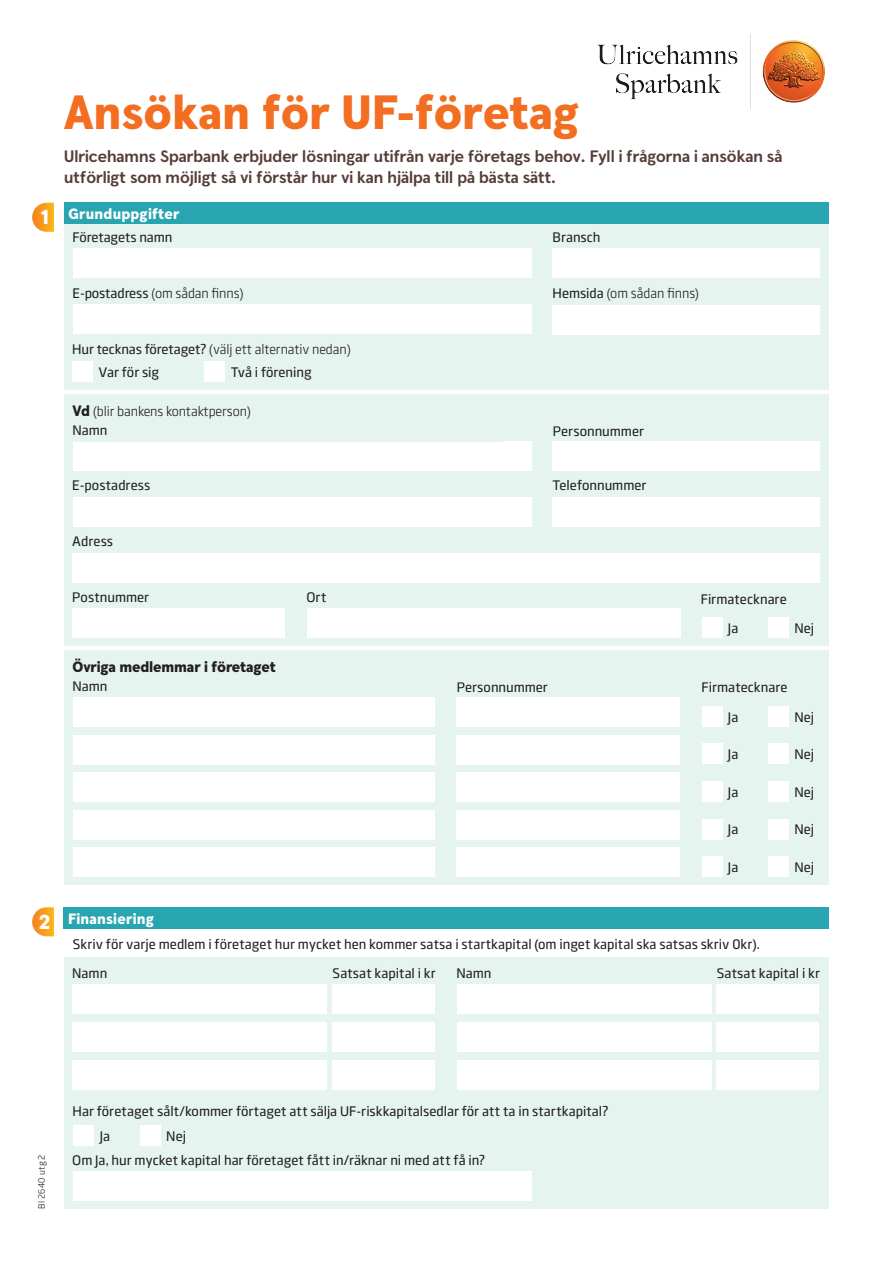
<style>
.page{position:relative;width:893px;height:1263px;background:#fff}
.page>*{position:absolute;margin:0;border:0;box-sizing:border-box;transform-origin:0 0}
.t1{font:900 48px "Swedbank Headline";letter-spacing:-.005em;color:#f36e21}
.t2{font:900 20.4px "Swedbank Headline";color:#fff}
.t3{font:700 16.5px/21px "Swedbank Headline";color:#573d39}
.t4{font:900 15px "Swedbank Headline";letter-spacing:.01em;color:#fff}
.t5{font:900 15px "Swedbank Headline";letter-spacing:-.01em;color:#231f20}
.t6{font:500 13.5px/23.4px "Swedbank Sans";color:#231f20}
.t7{font:13.5px "Swedbank Sans";letter-spacing:-.01em;color:#231f20}
.t8{font:9px "Swedbank Sans";letter-spacing:.035em;color:#231f20}
.s1{font-style:inherit}
.s2{font-weight:500}
.s3{font-weight:400}
.s4{font-family:"Swedbank Headline";font-weight:900;font-size:15px}
</style>
<div class="page">
<div style="left:64px;top:958px;width:764px;height:251px;background:#e5f4ee"></div>
<div style="left:64px;top:223px;width:765px;height:167px;background:#e5f4ee"></div>
<div style="left:64px;top:650px;width:765px;height:235px;background:#e5f4ee"></div>
<div style="left:64px;top:395px;width:765px;height:251px;background:#e5f4ee"></div>
<div style="left:64px;top:203px;width:765px;height:21px;background:#28a5b0"></div>
<div style="left:73px;top:248px;width:458px;height:30px;background:#fff"></div>
<div style="left:553px;top:248px;width:267px;height:30px;background:#fff"></div>
<div style="left:553px;top:305px;width:267px;height:29px;background:#fff"></div>
<div style="left:73px;top:304px;width:458px;height:30px;background:#fff"></div>
<svg style="left:32px;top:203px;width:22px;height:29px"></svg>
<div style="left:72px;top:361px;width:21px;height:21px;background:#fff"></div>
<div style="left:205px;top:361px;width:20px;height:21px;background:#fff"></div>
<div style="left:73px;top:497px;width:458px;height:29px;background:#fff"></div>
<div style="left:73px;top:553px;width:747px;height:29px;background:#fff"></div>
<div style="left:73px;top:608px;width:212px;height:30px;background:#fff"></div>
<div style="left:307px;top:608px;width:373px;height:30px;background:#fff"></div>
<div style="left:553px;top:497px;width:267px;height:29px;background:#fff"></div>
<div style="left:73px;top:442px;width:458px;height:29px;background:#fff"></div>
<div style="left:553px;top:442px;width:267px;height:29px;background:#fff"></div>
<div style="left:702px;top:617px;width:20px;height:21px;background:#fff"></div>
<div style="left:768px;top:617px;width:21px;height:21px;background:#fff"></div>
<div style="left:73px;top:698px;width:362px;height:29px;background:#fff"></div>
<div style="left:456px;top:698px;width:224px;height:29px;background:#fff"></div>
<div style="left:702px;top:706px;width:20px;height:21px;background:#fff"></div>
<div style="left:768px;top:706px;width:21px;height:21px;background:#fff"></div>
<div style="left:73px;top:735px;width:362px;height:29px;background:#fff"></div>
<div style="left:456px;top:735px;width:224px;height:29px;background:#fff"></div>
<div style="left:702px;top:744px;width:20px;height:20px;background:#fff"></div>
<div style="left:768px;top:744px;width:21px;height:20px;background:#fff"></div>
<div style="left:73px;top:773px;width:362px;height:29px;background:#fff"></div>
<div style="left:456px;top:773px;width:224px;height:29px;background:#fff"></div>
<div style="left:702px;top:781px;width:20px;height:21px;background:#fff"></div>
<div style="left:768px;top:781px;width:21px;height:21px;background:#fff"></div>
<div style="left:73px;top:810px;width:362px;height:29px;background:#fff"></div>
<div style="left:456px;top:810px;width:224px;height:29px;background:#fff"></div>
<div style="left:702px;top:819px;width:20px;height:20px;background:#fff"></div>
<div style="left:768px;top:819px;width:21px;height:20px;background:#fff"></div>
<div style="left:73px;top:848px;width:362px;height:29px;background:#fff"></div>
<div style="left:456px;top:848px;width:224px;height:29px;background:#fff"></div>
<div style="left:702px;top:856px;width:20px;height:21px;background:#fff"></div>
<div style="left:768px;top:856px;width:21px;height:21px;background:#fff"></div>
<div style="left:72px;top:983px;width:255px;height:30px;background:#fff"></div>
<div style="left:457px;top:983px;width:255px;height:30px;background:#fff"></div>
<div style="left:73px;top:1171px;width:458px;height:29px;background:#fff"></div>
<div style="left:333px;top:983px;width:102px;height:30px;background:#fff"></div>
<div style="left:717px;top:983px;width:102px;height:30px;background:#fff"></div>
<div style="left:72px;top:1022px;width:255px;height:30px;background:#fff"></div>
<div style="left:457px;top:1022px;width:255px;height:30px;background:#fff"></div>
<div style="left:333px;top:1022px;width:102px;height:30px;background:#fff"></div>
<div style="left:717px;top:1022px;width:102px;height:30px;background:#fff"></div>
<div style="left:72px;top:1060px;width:255px;height:30px;background:#fff"></div>
<div style="left:457px;top:1060px;width:255px;height:30px;background:#fff"></div>
<div style="left:333px;top:1060px;width:102px;height:30px;background:#fff"></div>
<div style="left:717px;top:1060px;width:102px;height:30px;background:#fff"></div>
<div style="left:74px;top:1125px;width:20px;height:20px;background:#fff"></div>
<div style="left:140px;top:1125px;width:21px;height:20px;background:#fff"></div>
<div style="left:64px;top:907px;width:765px;height:21px;background:#28a5b0"></div>
<svg style="left:32px;top:907px;width:22px;height:29px"></svg>
<img style="left:597px;top:34px;width:227px;height:75px">
<h2 class="t2" style="left:40px;top:204px;width:10px">1</h2>
<h1 class="t1" style="left:64px;top:83px;width:517px">Ansökan för UF-företag</h1>
<p class="t3" style="left:64px;top:147px;width:720px"><span class="s1">Ulricehamns</span> Sparbank erbjuder lösningar utifrån varje företags behov. Fyll i frågorna i ansökan så utförligt som möjligt så vi förstår hur vi kan hjälpa till på bästa sätt.</p>
<p class="t4" style="left:69px;top:205px;width:113px">Grunduppgifter</p>
<p class="t6" style="left:73px;top:226px;width:101px">Företagets namn</p>
<p class="t6" style="left:553px;top:226px;width:49px">Bransch</p>
<p class="t7" style="left:73px;top:285px;width:172px"><span class="s2">E-postadress</span> (om sådan finns)</p>
<p class="t7" style="left:553px;top:285px;width:148px"><span class="s2">Hemsida</span> (om sådan finns)</p>
<p class="t6" style="left:98px;top:337px;width:254px;text-indent:-26px">Hur tecknas företaget? <span class="s3">(välj ett alternativ nedan)<br></span>Var för sig</p>
<p class="t6" style="left:231px;top:361px;width:82px">Två i förening</p>
<p class="t7" style="left:73px;top:403px;width:180px"><span class="s4">Vd</span> (blir bankens kontaktperson)</p>
<p class="t6" style="left:73px;top:418px;width:37px">Namn</p>
<p class="t6" style="left:553px;top:419px;width:93px">Personnummer</p>
<p class="t6" style="left:72px;top:474px;width:80px">E-postadress</p>
<p class="t6" style="left:72px;top:530px;width:42px">Adress</p>
<p class="t6" style="left:553px;top:474px;width:95px">Telefonnummer</p>
<h2 class="t2" style="left:38px;top:909px;width:14px">2</h2>
<p class="t6" style="left:72px;top:585px;width:79px">Postnummer</p>
<p class="t6" style="left:307px;top:585px;width:21px">Ort</p>
<p class="t5" style="left:73px;top:658px;width:205px">Övriga medlemmar i företaget</p>
<p class="t6" style="left:728px;top:585px;width:60px;line-height:28.8px;text-indent:-27px">Firmatecknare<br>Ja</p>
<p class="t6" style="left:794px;top:616px;width:21px">Nej</p>
<p class="t6" style="left:73px;top:675px;width:37px">Namn</p>
<p class="t6" style="left:457px;top:675px;width:93px">Personnummer</p>
<p class="t6" style="left:702px;top:675px;width:88px">Firmatecknare</p>
<p class="t6" style="left:728px;top:705px;width:12px">Ja</p>
<p class="t6" style="left:794px;top:705px;width:21px">Nej</p>
<p class="t6" style="left:728px;top:743px;width:12px">Ja</p>
<p class="t6" style="left:794px;top:743px;width:21px">Nej</p>
<p class="t6" style="left:728px;top:780px;width:12px">Ja</p>
<p class="t6" style="left:794px;top:780px;width:21px">Nej</p>
<p class="t6" style="left:728px;top:818px;width:12px">Ja</p>
<p class="t6" style="left:794px;top:818px;width:21px">Nej</p>
<p class="t6" style="left:728px;top:855px;width:12px">Ja</p>
<p class="t6" style="left:794px;top:855px;width:21px">Nej</p>
<p class="t4" style="left:68px;top:909px;width:87px">Finansiering</p>
<p class="t6" style="left:73px;top:932px;width:689px">Skriv för varje medlem i företaget hur mycket hen kommer satsa i startkapital (om inget kapital ska satsas skriv 0kr).</p>
<p class="t6" style="left:333px;top:961px;width:105px">Satsat kapital i kr</p>
<p class="t6" style="left:717px;top:961px;width:105px">Satsat kapital i kr</p>
<p class="t6" style="left:72px;top:961px;width:37px">Namn</p>
<p class="t6" style="left:456px;top:961px;width:37px">Namn</p>
<p class="t8" style="left:36px;top:1209px;width:56px;rotate:-90deg">Bl 2640 utg 2</p>
<p class="t6" style="left:100px;top:1099px;width:510px;line-height:24.5px;text-indent:-27px">Har företaget sålt/kommer förtaget att sälja UF-riskkapitalsedlar för att ta in startkapital?<br>Ja</p>
<p class="t6" style="left:166px;top:1124px;width:21px">Nej</p>
<p class="t6" style="left:72px;top:1148px;width:414px">Om Ja, hur mycket kapital har företaget fått in/räknar ni med att få in?</p>
</div>
